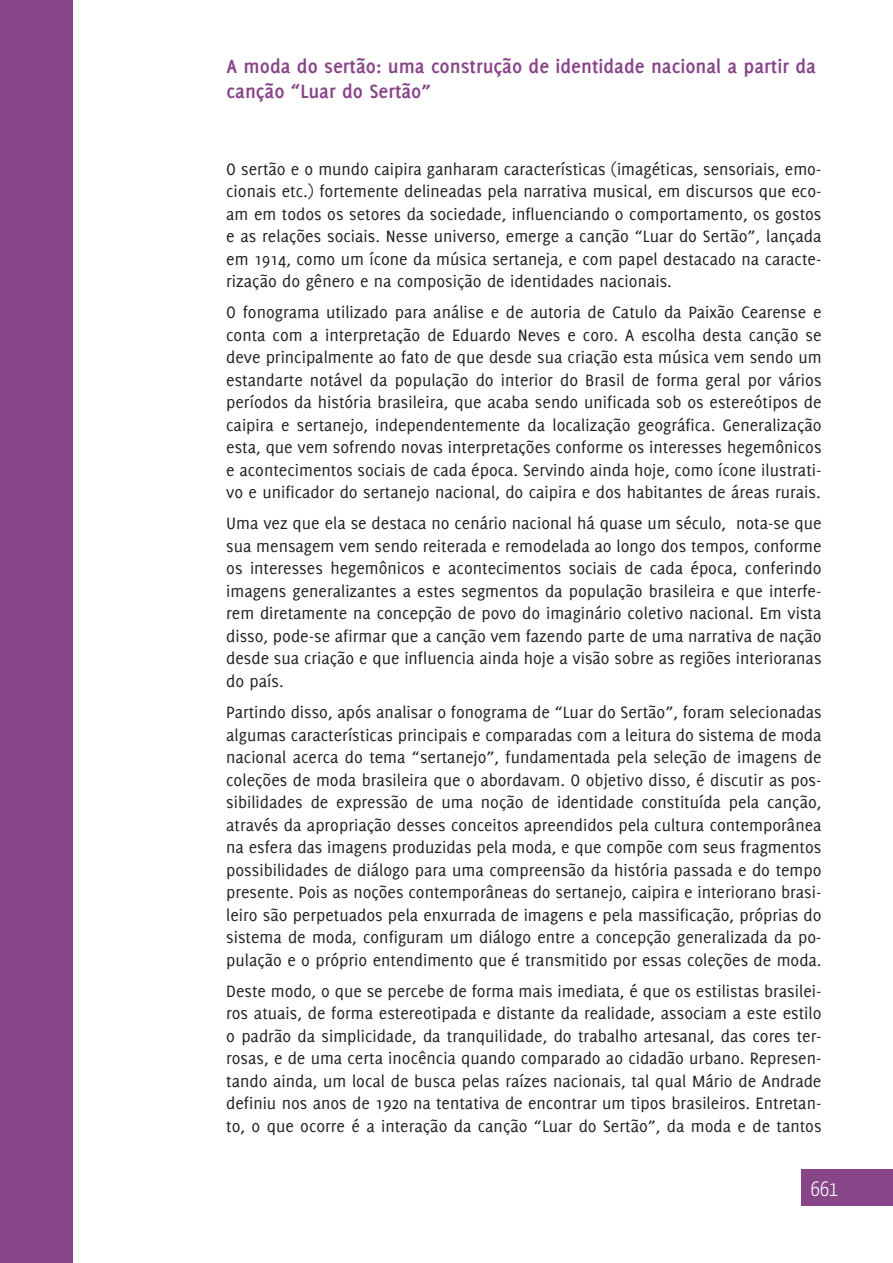
<style>
.page{position:relative;width:893px;height:1263px;background:#fff}
.page>*{position:absolute;margin:0;border:0;box-sizing:border-box;transform-origin:0 0}
.t1{font:700 21px/25.2px "Delicious";color:#884588}
.t2{font:300 21px "Yanone Kaffeesatz";color:#fff}
.t3{font:18px/22.5px "Delicious";color:#231f20;text-align:justify}
</style>
<div class="page">
<div style="left:0;top:0;width:72px;height:1263px;background:#884588"></div>
<div style="left:802px;top:1170px;width:91px;height:36px;background:#884588"></div>
<p class="t1" style="left:227px;top:53px;width:591px">A moda do sertão: uma construção de identidade nacional a partir da canção “Luar do Sertão”</p>
<p class="t3" style="left:226px;top:158px;width:597px">O sertão e o mundo caipira ganharam características (imagéticas, sensoriais, emo&shy;cionais etc.) fortemente delineadas pela narrativa musical, em discursos que eco&shy;am em todos os setores da sociedade, influenciando o comportamento, os gostos e as relações sociais. Nesse universo, emerge a canção “Luar do Sertão”, lançada em 1914, como um ícone da música sertaneja, e com papel destacado na caracte&shy;rização do gênero e na composição de identidades nacionais.</p>
<p class="t3" style="left:226px;top:301px;width:597px">O fonograma utilizado para análise e de autoria de Catulo da Paixão Cearense e conta com a interpretação de Eduardo Neves e coro. A escolha desta canção se deve principalmente ao fato de que desde sua criação esta música vem sendo um estandarte notável da população do interior do Brasil de forma geral por vários períodos da história brasileira, que acaba sendo unificada sob os estereótipos de caipira e sertanejo, independentemente da localização geográfica. Generalização esta, que vem sofrendo novas interpretações conforme os interesses hegemônicos e acontecimentos sociais de cada época. Servindo ainda hoje, como ícone ilustrati&shy;vo e unificador do sertanejo nacional, do caipira e dos habitantes de áreas rurais.</p>
<p class="t3" style="left:226px;top:512px;width:597px">Uma vez que ela se destaca no cenário nacional há quase um século, nota-se que sua mensagem vem sendo reiterada e remodelada ao longo dos tempos, conforme os interesses hegemônicos e acontecimentos sociais de cada época, conferindo imagens generalizantes a estes segmentos da população brasileira e que interfe&shy;rem diretamente na concepção de povo do imaginário coletivo nacional. Em vista disso, pode-se afirmar que a canção vem fazendo parte de uma narrativa de nação desde sua criação e que influencia ainda hoje a visão sobre as regiões interioranas do país.</p>
<p class="t3" style="left:226px;top:701px;width:597px">Partindo disso, após analisar o fonograma de “Luar do Sertão”, foram selecionadas algumas características principais e comparadas com a leitura do sistema de moda nacional acerca do tema “sertanejo”, fundamentada pela seleção de imagens de coleções de moda brasileira que o abordavam. O objetivo disso, é discutir as pos&shy;sibilidades de expressão de uma noção de identidade constituída pela canção, através da apropriação desses conceitos apreendidos pela cultura contemporânea na esfera das imagens produzidas pela moda, e que compõe com seus fragmentos possibilidades de diálogo para uma compreensão da história passada e do tempo presente. Pois as noções contemporâneas do sertanejo, caipira e interiorano brasi&shy;leiro são perpetuados pela enxurrada de imagens e pela massificação, próprias do sistema de moda, configuram um diálogo entre a concepção generalizada da po&shy;pulação e o próprio entendimento que é transmitido por essas coleções de moda.</p>
<p class="t3" style="left:226px;top:979px;width:597px">Deste modo, o que se percebe de forma mais imediata, é que os estilistas brasilei&shy;ros atuais, de forma estereotipada e distante da realidade, associam a este estilo o padrão da simplicidade, da tranquilidade, do trabalho artesanal, das cores ter&shy;rosas, e de uma certa inocência quando comparado ao cidadão urbano. Represen&shy;tando ainda, um local de busca pelas raízes nacionais, tal qual Mário de Andrade definiu nos anos de 1920 na tentativa de encontrar um tipos brasileiros. Entretan&shy;to, o que ocorre é a interação da canção “Luar do Sertão”, da moda e de tantos</p>
<p class="t2" style="left:811px;top:1176px;width:29px">661</p>
</div>
